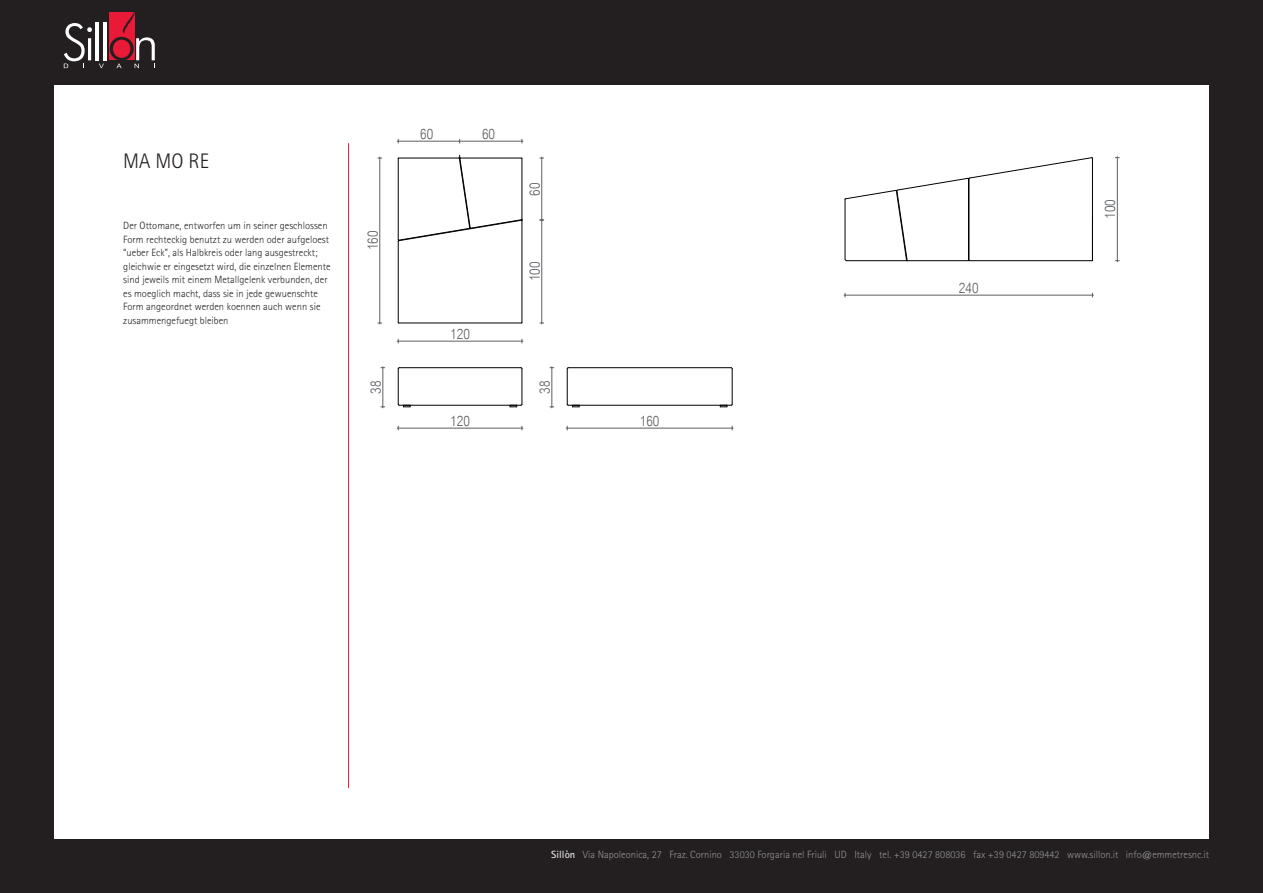
<style>
.page{position:relative;width:1263px;height:893px;background:#231f20}
.page>*{position:absolute;margin:0;border:0;box-sizing:border-box;transform-origin:0 0}
.t1{font:300 21px "Rotis Sans Serif";color:#231f20}
.t2{font:300 condensed 14.55px "Arial";color:#5d5f62}
.t3{font:300 10.5px/13.5px "Rotis Sans Serif";color:#231f20}
.t4{font:300 10.5px "Rotis Sans Serif";color:#939598}
.s1{font-weight:700;color:#dcdddf}
</style>
<div class="page">
<div style="left:54px;top:85px;width:1155px;height:754px;background:#fff"></div>
<svg style="left:99px;top:64px;width:5px;height:4px"></svg>
<div style="left:109px;top:12px;width:26px;height:48px;background:#e91938"></div>
<svg style="left:64px;top:23px;width:28px;height:45px"></svg>
<hr style="left:96px;top:22px;width:3px;height:38px;background:#fff">
<hr style="left:104px;top:22px;width:3px;height:38px;background:#fff">
<svg style="left:110px;top:12px;width:45px;height:56px"></svg>
<hr style="left:398px;top:241px;width:1px;height:81px;background:#000">
<hr style="left:399px;top:322px;width:122px;height:1px;background:#000">
<hr style="left:398px;top:369px;width:1px;height:35px;background:#000">
<hr style="left:399px;top:405px;width:122px;height:1px;background:#000">
<hr style="left:521px;top:369px;width:1px;height:35px;background:#000">
<hr style="left:399px;top:367px;width:122px;height:1px;background:#000">
<hr style="left:521px;top:221px;width:1px;height:101px;background:#000">
<hr style="left:567px;top:369px;width:1px;height:35px;background:#000">
<hr style="left:568px;top:405px;width:163px;height:1px;background:#000">
<hr style="left:732px;top:369px;width:1px;height:35px;background:#000">
<hr style="left:568px;top:367px;width:163px;height:1px;background:#000">
<svg style="left:397px;top:403px;width:14px;height:4px"></svg>
<svg style="left:510px;top:403px;width:13px;height:4px"></svg>
<svg style="left:566px;top:403px;width:14px;height:4px"></svg>
<svg style="left:720px;top:403px;width:13px;height:4px"></svg>
<svg style="left:397px;top:155px;width:126px;height:87px"></svg>
<svg style="left:844px;top:157px;width:249px;height:105px"></svg>
<hr style="left:379px;top:158px;width:1px;height:165px;background:#5d5f62">
<hr style="left:382px;top:368px;width:1px;height:39px;background:#5d5f62">
<hr style="left:398px;top:341px;width:124px;height:1px;background:#5d5f62">
<hr style="left:398px;top:428px;width:124px;height:1px;background:#5d5f62">
<hr style="left:551px;top:368px;width:1px;height:39px;background:#5d5f62">
<hr style="left:567px;top:428px;width:165px;height:1px;background:#5d5f62">
<hr style="left:1117px;top:158px;width:1px;height:103px;background:#5d5f62">
<hr style="left:398px;top:141px;width:62px;height:1px;background:#5d5f62">
<hr style="left:460px;top:141px;width:62px;height:1px;background:#5d5f62">
<hr style="left:541px;top:158px;width:1px;height:62px;background:#5d5f62">
<hr style="left:541px;top:220px;width:1px;height:103px;background:#5d5f62">
<hr style="left:845px;top:295px;width:247px;height:1px;background:#5d5f62">
<hr style="left:348px;top:143px;width:1px;height:645px;background:#e91938">
<h1 class="t1" style="left:123px;top:149px;width:87px">MA MO RE</h1>
<p class="t3" style="left:123px;top:219px;width:209px">Der Ottomane, entworfen um in seiner geschlossen Form rechteckig benutzt zu werden oder aufgeloest “ueber Eck”, als Halbkreis oder lang ausgestreckt; gleichwie er eingesetzt wird, die einzelnen Elemente sind jeweils mit einem Metallgelenk verbunden, der es moeglich macht, dass sie in jede gewuenschte Form angeordnet werden koennen auch wenn sie zusammengefuegt bleiben</p>
<h2 class="t2" style="left:367px;top:250px;width:21px;rotate:-90deg">160</h2>
<h2 class="t2" style="left:370px;top:394px;width:15px;rotate:-90deg">38</h2>
<h2 class="t2" style="left:420px;top:129px;width:15px">60</h2>
<h2 class="t2" style="left:482px;top:129px;width:15px">60</h2>
<h2 class="t2" style="left:450px;top:328px;width:21px">120</h2>
<h2 class="t2" style="left:450px;top:415px;width:21px">120</h2>
<h2 class="t2" style="left:529px;top:196px;width:15px;rotate:-90deg">60</h2>
<h2 class="t2" style="left:529px;top:281px;width:21px;rotate:-90deg">100</h2>
<h2 class="t2" style="left:539px;top:394px;width:15px;rotate:-90deg">38</h2>
<h2 class="t2" style="left:640px;top:415px;width:21px">160</h2>
<h2 class="t2" style="left:959px;top:282px;width:21px">240</h2>
<h2 class="t2" style="left:1105px;top:219px;width:21px;rotate:-90deg">100</h2>
<p class="t4" style="left:551px;top:848px;width:659px"><span class="s1">Sillòn</span> Via Napoleonica, 27 Fraz. Cornino 33030 Forgaria nel Friuli UD Italy tel. +39 0427 808036 fax +39 0427 809442 www.sillon.it info@emmetresnc.it</p>
</div>
